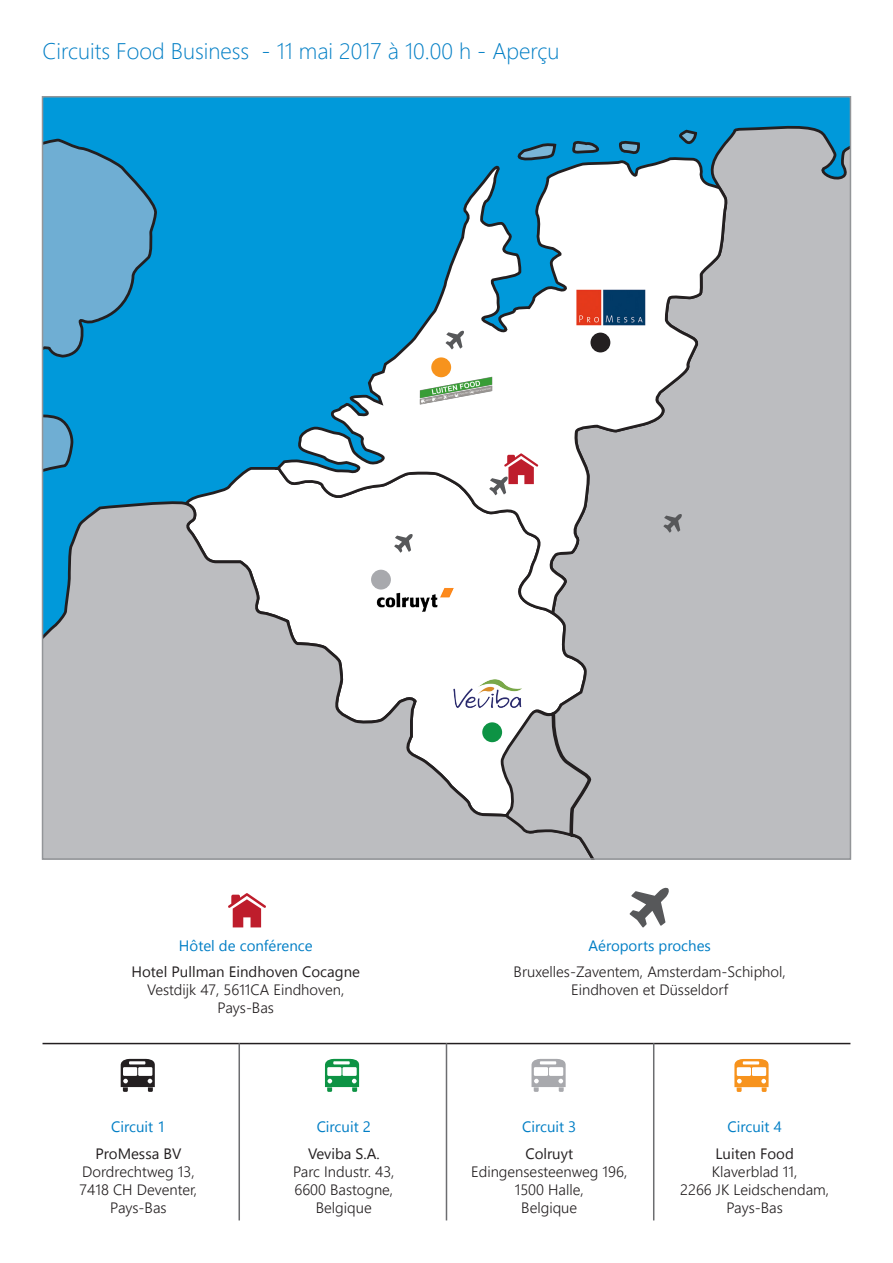
<style>
.page{position:relative;width:893px;height:1263px;background:#fff}
.page>*{position:absolute;margin:0;border:0;box-sizing:border-box;transform-origin:0 0}
.t1{font:300 22.5px "Segoe UI";color:#007ec5}
.t2{font:300 15px/18px "Segoe UI";color:#231f20;text-align:center}
.t3{font:15px "Segoe UI";color:#007ec5}
.t4{font:15px "Segoe UI";color:#231f20}
</style>
<div class="page">
<svg style="left:121px;top:1059px;width:34px;height:33px"></svg>
<div style="left:138px;top:1067px;width:14px;height:9px;background:#fff"></div>
<div style="left:123px;top:1067px;width:14px;height:9px;background:#fff"></div>
<hr style="left:129px;top:1061px;width:16px;height:3px;background:#fff">
<svg style="left:325px;top:1059px;width:34px;height:33px"></svg>
<div style="left:342px;top:1067px;width:15px;height:9px;background:#fff"></div>
<div style="left:327px;top:1067px;width:14px;height:9px;background:#fff"></div>
<hr style="left:333px;top:1061px;width:17px;height:3px;background:#fff">
<svg style="left:531px;top:1059px;width:35px;height:33px"></svg>
<div style="left:549px;top:1067px;width:14px;height:9px;background:#fff"></div>
<div style="left:534px;top:1067px;width:14px;height:9px;background:#fff"></div>
<hr style="left:540px;top:1061px;width:16px;height:3px;background:#fff">
<svg style="left:734px;top:1059px;width:35px;height:33px"></svg>
<div style="left:752px;top:1067px;width:14px;height:9px;background:#fff"></div>
<div style="left:737px;top:1067px;width:14px;height:9px;background:#fff"></div>
<hr style="left:743px;top:1061px;width:16px;height:3px;background:#fff">
<div style="left:43px;top:97px;width:807px;height:762px;background:#0099da"></div>
<svg style="left:45px;top:138px;width:112px;height:334px"></svg>
<svg style="left:45px;top:497px;width:504px;height:360px;background:#c2c7cb"></svg>
<div style="left:549px;top:125px;width:299px;height:732px;background:#bcbdc0"></div>
<svg style="left:271px;top:156px;width:458px;height:460px"></svg>
<svg style="left:516px;top:142px;width:42px;height:22px"></svg>
<svg style="left:571px;top:140px;width:32px;height:14px"></svg>
<svg style="left:618px;top:140px;width:25px;height:14px"></svg>
<svg style="left:678px;top:128px;width:22px;height:17px"></svg>
<div style="left:482px;top:722px;width:20px;height:20px;background:#0d9344;border-radius:50%"></div>
<svg style="left:394px;top:534px;width:19px;height:19px"></svg>
<svg style="left:446px;top:331px;width:18px;height:18px"></svg>
<svg style="left:663px;top:514px;width:19px;height:19px"></svg>
<svg style="left:499px;top:705px;width:95px;height:152px;background:#b3b4b6"></svg>
<div style="left:431px;top:357px;width:20px;height:20px;background:#f7931d;border-radius:50%"></div>
<div style="left:371px;top:570px;width:20px;height:19px;background:#a8a9ad;border-radius:50%"></div>
<div style="left:590px;top:333px;width:20px;height:19px;background:#231f20;border-radius:50%"></div>
<svg style="left:489px;top:453px;width:49px;height:42px;background:#deaeb3"></svg>
<hr style="left:43px;top:1043px;width:807px;height:1px;background:#231f20">
<hr style="left:653px;top:1043px;width:1px;height:177px;background:#6c6d70">
<hr style="left:446px;top:1043px;width:1px;height:177px;background:#6c6d70">
<hr style="left:238px;top:1043px;width:2px;height:177px;background:#6c6d70">
<svg style="left:228px;top:893px;width:38px;height:34px"></svg>
<img style="left:576px;top:289px;width:69px;height:36px">
<img style="left:418px;top:377px;width:75px;height:28px">
<img style="left:367px;top:579px;width:96px;height:40px">
<img style="left:445px;top:676px;width:85px;height:41px">
<svg style="left:630px;top:887px;width:39px;height:40px"></svg>
<h1 class="t1" style="left:43px;top:33px;width:519px">Circuits Food Business - 11 mai 2017 à 10.00 h - Aperçu</h1>
<p class="t3" style="left:179px;top:933px;width:135px">Hôtel de conférence</p>
<p class="t4" style="left:132px;top:960px;width:230px">Hotel Pullman Eindhoven Cocagne</p>
<p class="t2" style="left:147px;top:980px;width:199px">Vestdijk 47, 5611CA Eindhoven,<br>Pays-Bas</p>
<p class="t3" style="left:111px;top:1115px;width:56px">Circuit 1</p>
<p class="t4" style="left:95px;top:1141px;width:87px">ProMessa BV</p>
<p class="t2" style="left:80px;top:1162px;width:119px">Dordrechtweg 13,<br>7418 CH Deventer,<br>Pays-Bas</p>
<p class="t3" style="left:317px;top:1115px;width:56px">Circuit 2</p>
<p class="t4" style="left:308px;top:1141px;width:73px">Veviba S.A.</p>
<p class="t2" style="left:293px;top:1162px;width:103px">Parc Industr. 43,<br>6600 Bastogne,<br>Belgique</p>
<p class="t3" style="left:588px;top:933px;width:124px">Aéroports proches</p>
<p class="t2" style="left:514px;top:962px;width:274px">Bruxelles-Zaventem, Amsterdam-Schiphol,<br>Eindhoven et Düsseldorf</p>
<p class="t3" style="left:522px;top:1115px;width:56px">Circuit 3</p>
<p class="t4" style="left:525px;top:1141px;width:49px">Colruyt</p>
<p class="t2" style="left:471px;top:1162px;width:158px">Edingensesteenweg 196,<br>1500 Halle,<br>Belgique</p>
<p class="t3" style="left:728px;top:1115px;width:56px">Circuit 4</p>
<p class="t4" style="left:715px;top:1141px;width:80px">Luiten Food</p>
<p class="t2" style="left:680px;top:1162px;width:150px">Klaverblad 11,<br>2266 JK Leidschendam,<br>Pays-Bas</p>
</div>
